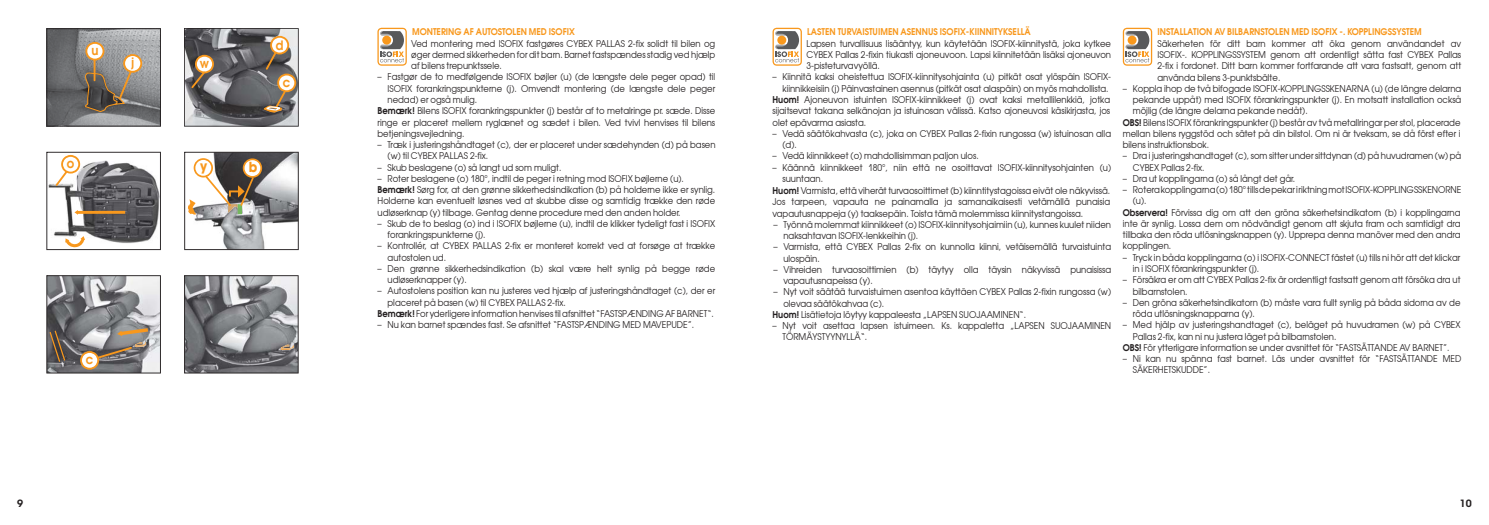
<style>
.page{position:relative;width:1489px;height:525px;background:#fff}
.page>*{position:absolute;margin:0;border:0;box-sizing:border-box;transform-origin:0 0}
.t1{font:700 13.75px "ITC Avant Garde Std";color:#f8981d;scale:.9 1}
.t2{font:700 13px "Avant Garde Gothic TT";color:#f8981d;scale:.9 1}
.t3{font:600 10px "ITC Avant Garde Std";color:#231f20}
.t4{font:9.38px/11.2px "Avant Garde Gothic TT";color:#231f20;scale:.9 1}
.t5{font:700 9.38px "Avant Garde Gothic TT";color:#f8981d;scale:.9 1}
.s1{font-weight:700}
</style>
<div class="page">
<svg style="left:772px;top:28px;width:29px;height:38px"></svg>
<svg style="left:1122px;top:28px;width:30px;height:38px"></svg>
<svg style="left:377px;top:28px;width:30px;height:38px"></svg>
<svg style="left:46px;top:28px;width:115px;height:98px;background:#83817e"></svg>
<svg style="left:184px;top:275px;width:114px;height:98px;background:#828387"></svg>
<svg style="left:46px;top:275px;width:115px;height:98px;background:#92908f"></svg>
<svg style="left:184px;top:28px;width:115px;height:98px;background:#7d7a78"></svg>
<svg style="left:46px;top:152px;width:115px;height:98px"></svg>
<svg style="left:184px;top:152px;width:115px;height:98px"></svg>
<h2 class="t2" style="left:91px;top:42px;width:9px">u</h2>
<h2 class="t2" style="left:67px;top:155px;width:10px">o</h2>
<h2 class="t2" style="left:131px;top:54px;width:5px">j</h2>
<h2 class="t2" style="left:200px;top:55px;width:12px">w</h2>
<h2 class="t2" style="left:276px;top:37px;width:10px">d</h2>
<h2 class="t2" style="left:283px;top:74px;width:10px">c</h2>
<h1 class="t1" style="left:200px;top:158px;width:9px">y</h1>
<h1 class="t1" style="left:249px;top:159px;width:11px">b</h1>
<h2 class="t2" style="left:86px;top:351px;width:10px">c</h2>
<p class="t5" style="left:412px;top:26px;width:182px">MONTERING AF AUTOSTOLEN MED ISOFIX</p>
<p class="t4" style="left:411px;top:38px;width:339px;text-align:justify">Ved montering med ISOFIX fastgøres CYBEX PALLAS 2-fix solidt til bilen og øger dermed sikkerheden for dit barn. Barnet fastspændes stadig ved hjælp af bilens trepunktssele.</p>
<p class="t4" style="left:377px;top:105px;width:377px;text-align:justify"><span class="s1">Bemærk!</span> Bilens ISOFIX forankringspunkter (j) består af to metalringe pr. sæde. Disse ringe er placeret mellem ryglænet og sædet i bilen. Ved tvivl henvises til bilens betjeningsvejledning.</p>
<p class="t4" style="left:387px;top:71px;width:365px;text-align:justify;text-indent:-10px">– Fastgør de to medfølgende ISOFIX bøjler (u) (de længste dele peger opad) til ISOFIX forankringspunkterne (j). Omvendt montering (de længste dele peger nedad) er også mulig.</p>
<p class="t4" style="left:387px;top:139px;width:366px;text-indent:-10px">– Træk i justeringshåndtaget (c), der er placeret under sædehynden (d) på basen (w) til CYBEX PALLAS 2-fix.</p>
<p class="t4" style="left:377px;top:161px;width:206px">– Skub beslagene (o) så langt ud som muligt.</p>
<p class="t4" style="left:377px;top:173px;width:342px">– Roter beslagene (o) 180°, indtil de peger i retning mod ISOFIX bøjlerne (u).</p>
<p class="t4" style="left:377px;top:184px;width:377px;text-align:justify"><span class="s1">Bemærk!</span> Sørg for, at den grønne sikkerhedsindikation (b) på holderne ikke er synlig.<br>Holderne kan eventuelt løsnes ved at skubbe disse og samtidig trække den røde udløserknap (y) tilbage. Gentag denne procedure med den anden holder.</p>
<p class="t4" style="left:387px;top:218px;width:365px;text-indent:-10px">– Skub de to beslag (o) ind i ISOFIX bøjlerne (u), indtil de klikker tydeligt fast i ISOFIX forankringspunkterne (j).</p>
<p class="t4" style="left:387px;top:240px;width:365px;text-indent:-10px">– Kontrollér, at CYBEX PALLAS 2-fix er monteret korrekt ved at forsøge at trække autostolen ud.</p>
<p class="t4" style="left:387px;top:263px;width:365px;text-indent:-10px">– Den grønne sikkerhedsindikation (b) skal være helt synlig på begge røde udløserknapper (y).</p>
<p class="t4" style="left:387px;top:285px;width:365px;text-indent:-10px">– Autostolens position kan nu justeres ved hjælp af justeringshåndtaget (c), der er placeret på basen (w) til CYBEX PALLAS 2-fix.</p>
<p class="t4" style="left:377px;top:319px;width:353px">– Nu kan barnet spændes fast. Se afsnittet “FASTSPÆNDING MED MAVEPUDE”.</p>
<p class="t4" style="left:377px;top:308px;width:375px"><span class="s1">Bemærk!</span> For yderligere information henvises til afsnittet “FASTSPÆNDING AF BARNET“.</p>
<p class="t5" style="left:807px;top:26px;width:250px">LASTEN TURVAISTUIMEN ASENNUS ISOFIX-KIINNITYKSELLÄ</p>
<p class="t4" style="left:806px;top:38px;width:340px;text-align:justify">Lapsen turvallisuus lisääntyy, kun käytetään ISOFIX-kiinnitystä, joka kytkee CYBEX Pallas 2-fixin tiukasti ajoneuvoon. Lapsi kiinnitetään lisäksi ajoneuvon 3-pisteturvavyöllä.</p>
<p class="t4" style="left:772px;top:94px;width:376px;text-align:justify"><span class="s1">Huom!</span> Ajoneuvon istuinten ISOFIX-kiinnikkeet (j) ovat kaksi metallilenkkiä, jotka sijaitsevat takana selkänojan ja istuinosan välissä. Katso ajoneuvosi käsikirjasta, jos olet epävarma asiasta.</p>
<p class="t4" style="left:772px;top:71px;width:377px;text-align:right">– Kiinnitä kaksi oheistettua ISOFIX-kiinnitysohjainta (u) pitkät osat ylöspäin ISOFIX&shy;kiinnikkeisiin (j) Päinvastainen asennus (pitkät osat alaspäin) on myös mahdollista.</p>
<p class="t4" style="left:782px;top:128px;width:366px;text-indent:-10px">– Vedä säätökahvasta (c), joka on CYBEX Pallas 2-fixin rungossa (w) istuinosan alla (d).</p>
<p class="t4" style="left:772px;top:150px;width:230px">– Vedä kiinnikkeet (o) mahdollisimman paljon ulos.</p>
<p class="t4" style="left:782px;top:161px;width:366px;text-indent:-10px">– Käännä kiinnikkeet 180°, niin että ne osoittavat ISOFIX-kiinnitysohjainten (u) suuntaan.</p>
<p class="t4" style="left:772px;top:185px;width:377px;text-align:justify"><span class="s1">Huom!</span> Varmista, että viherät turvaosoittimet (b) kiinntitystagoissa eivät ole näkyvissä.<br>Jos tarpeen, vapauta ne painamalla ja samanaikaisesti vetämällä punaisia vapautusnappeja (y) taaksepäin. Toista tämä molemmissa kiinnitystangoissa.</p>
<p class="t4" style="left:783px;top:218px;width:365px;text-indent:-10px">– Työnnä molemmat kiinnikkeet (o) ISOFIX-kiinnitysohjaimiin (u), kunnes kuulet niiden naksahtavan ISOFIX-lenkkeihin (j).</p>
<p class="t4" style="left:783px;top:241px;width:365px;text-indent:-10px">– Varmista, että CYBEX Pallas 2-fix on kunnolla kiinni, vetäisemällä turvaistuinta ulospäin.</p>
<p class="t4" style="left:783px;top:263px;width:365px;text-indent:-10px">– Vihreiden turvaosoittimien (b) täytyy olla täysin näkyvissä punaisissa vapautusnapeissa (y).</p>
<p class="t4" style="left:783px;top:286px;width:365px;text-indent:-10px">– Nyt voit säätää turvaistuimen asentoa käyttäen CYBEX Pallas 2-fixin rungossa (w) olevaa säätökahvaa (c).</p>
<p class="t4" style="left:782px;top:320px;width:366px;text-indent:-10px">– Nyt voit asettaa lapsen istuimeen. Ks. kappaletta „LAPSEN SUOJAAMINEN<br>TÖRMÄYSTYYNYLLÄ“.</p>
<p class="t4" style="left:772px;top:308px;width:283px"><span class="s1">Huom!</span> Lisätietoja löytyy kappaleesta „LAPSEN SUOJAAMINEN“.</p>
<p class="t5" style="left:1157px;top:26px;width:295px">INSTALLATION AV BILBARNSTOLEN MED ISOFIX -. KOPPLINGSSYSTEM</p>
<p class="t4" style="left:1157px;top:38px;width:339px;text-align:justify">Säkerheten för ditt barn kommer att öka genom användandet av ISOFIX-. KOPPLINGSSYSTEM genom att ordentligt sätta fast CYBEX Pallas 2-fix i fordonet. Ditt barn kommer fortfarande att vara fastsatt, genom att använda bilens 3-punktsbälte.</p>
<p class="t4" style="left:1122px;top:116px;width:377px;text-align:justify"><span class="s1">OBS!</span> Bilens ISOFIX förankringspunkter (j) består av två metallringar per stol, placerade mellan bilens ryggstöd och sätet på din bilstol. Om ni är tveksam, se då först efter i bilens instruktionsbok.</p>
<p class="t4" style="left:1132px;top:83px;width:366px;text-align:justify;text-indent:-10px">– Koppla ihop de två bifogade ISOFIX-KOPPLINGSSKENARNA (u) (de längre delarna pekande uppåt) med ISOFIX förankringspunkter (j). En motsatt installation också möjlig (de längre delarna pekande nedåt).</p>
<p class="t4" style="left:1132px;top:150px;width:366px;text-indent:-10px">– Dra i justeringshandtaget (c), som sitter under sittdynan (d) på huvudramen (w) på<br>CYBEX Pallas 2-fix.</p>
<p class="t4" style="left:1122px;top:173px;width:193px">– Dra ut kopplingarna (o) så långt det går.</p>
<p class="t4" style="left:1132px;top:184px;width:366px;text-indent:-10px">– Rotera kopplingarna (o) 180° tills de pekar i riktning mot ISOFIX-KOPPLINGSSKENORNE (u).</p>
<p class="t4" style="left:1122px;top:206px;width:376px;text-align:justify"><span class="s1">Observera!</span> Förvissa dig om att den gröna säkerhetsindikatorn (b) i kopplingarna inte är synlig. Lossa dem om nödvändigt genom att skjuta fram och samtidigt dra tillbaka den röda utlösningsknappen (y). Upprepa denna manöver med den andra kopplingen.</p>
<p class="t4" style="left:1132px;top:251px;width:365px;text-indent:-10px">– Tryck in båda kopplingarna (o) i ISOFIX-CONNECT fästet (u) tills ni hör att det klickar in i ISOFIX förankringspunkter (j).</p>
<p class="t4" style="left:1132px;top:274px;width:365px;text-indent:-10px">– Försäkra er om att CYBEX Pallas 2-fix är ordentligt fastsatt genom att försöka dra ut bilbarnstolen.</p>
<p class="t4" style="left:1132px;top:296px;width:365px;text-indent:-10px">– Den gröna säkerhetsindikatorn (b) måste vara fullt synlig på båda sidorna av de röda utlösningsknapparna (y).</p>
<p class="t4" style="left:1132px;top:319px;width:365px;text-indent:-10px">– Med hjälp av justeringshandtaget (c), beläget på huvudramen (w) på CYBEX<br>Pallas 2-fix, kan ni nu justera läget på bilbarnstolen.</p>
<p class="t4" style="left:1132px;top:353px;width:366px;text-indent:-10px">– Ni kan nu spänna fast barnet. Läs under avsnittet för “FASTSÄTTANDE MED<br>SÄKERHETSKUDDE”.</p>
<p class="t4" style="left:1122px;top:341px;width:364px"><span class="s1">OBS!</span> För ytterligare information se under avsnittet för “FASTSÄTTANDE AV BARNET”.</p>
<p class="t3" style="left:17px;top:497px;width:8px">9</p>
<p class="t3" style="left:1459px;top:497px;width:14px">10</p>
</div>
